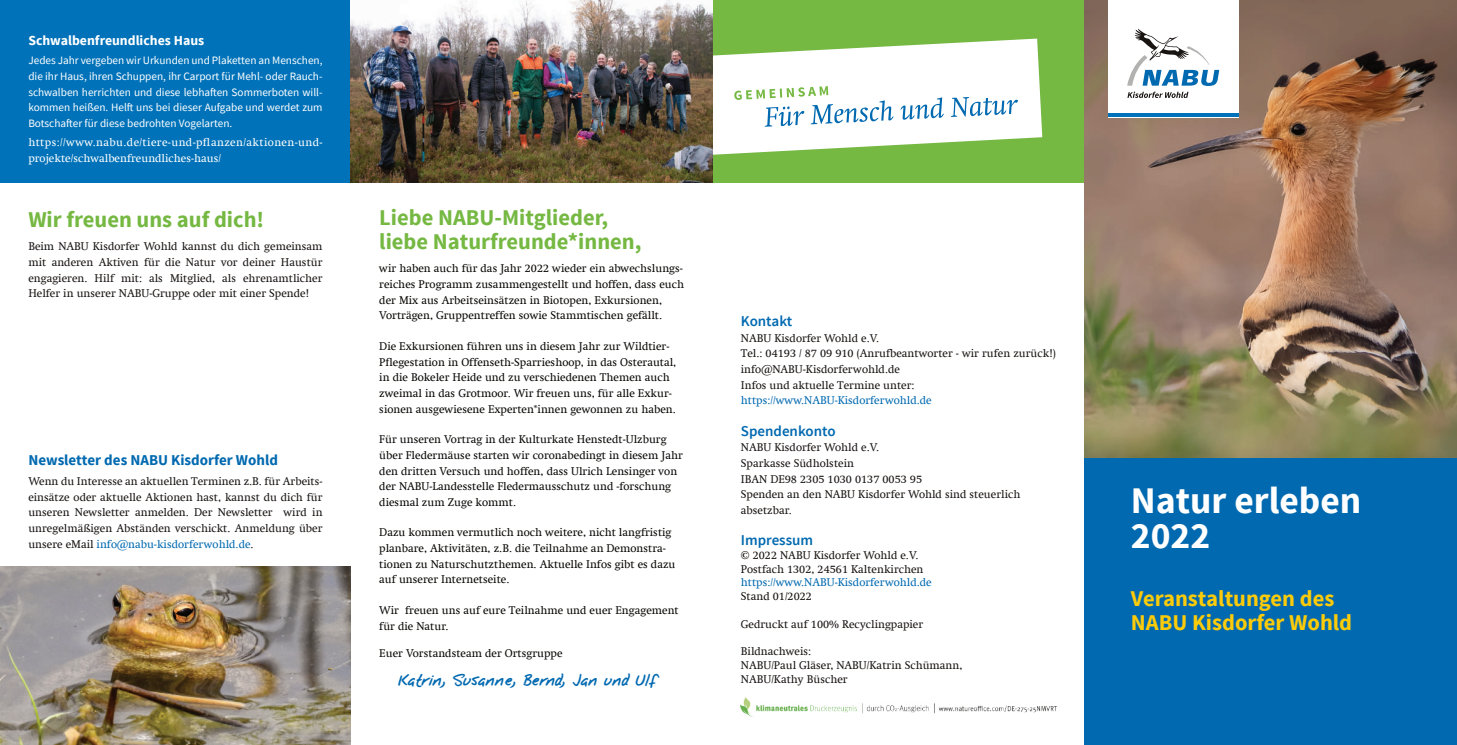
<style>
.page{position:relative;width:1457px;height:745px;background:#fff}
.page>*{position:absolute;margin:0;border:0;box-sizing:border-box;transform-origin:0 0}
.t1{font:700 37.5px/35px "Source Sans Pro";color:#fff}
.t2{font:700 22.5px/24.8px "Source Sans Pro";color:#75b842}
.t3{font:700 22.5px/24.8px "Source Sans Pro";color:#fccb0a}
.t4{font:700 15px "Source Sans Pro";color:#0169b0}
.t5{font:600 15px "Source Sans Pro";color:#0169b0}
.t6{font:700 13.75px "Nabu Note 4";letter-spacing:-.06em;color:#0169b0}
.t7{font:700 13.75px "Source Sans Pro";color:#fff}
.t8{font:11.25px/15.6px "Swift Com";color:#080704}
.t9{font:11.25px/15.6px "Swift Com";color:#181412}
.t10{font:11.25px/15.6px "Source Sans Pro";color:#fff;text-align:justify}
.t11{font:11.25px/15.6px "Swift Com";letter-spacing:.015em;color:#fff}
.t12{font:11.25px "Swift Com";color:#0169b0}
.s1{color:#0169b0}
</style>
<div class="page">
<div style="left:712px;top:0;width:373px;height:182px;background:#75b842"></div>
<svg style="left:712px;top:39px;width:330px;height:116px;background:#dfeddc"></svg>
<div style="left:0;top:0;width:351px;height:182px;background:#0072b9"></div>
<img style="left:1084px;top:0;width:372px;height:458px">
<div style="left:1108px;top:0;width:130px;height:117px;background:#fff"></div>
<svg style="left:1127px;top:29px;width:92px;height:57px"></svg>
<svg style="left:1127px;top:92px;width:61px;height:6px"></svg>
<hr style="left:1108px;top:114px;width:130px;height:3px;background:#0072b9">
<div style="left:1084px;top:458px;width:372px;height:286px;background:#0169b0"></div>
<img style="left:351px;top:0;width:361px;height:182px">
<img style="left:0;top:566px;width:351px;height:178px">
<img style="left:741px;top:697px;width:315px;height:19px">
<p class="t7" style="left:28px;top:35px;width:177px">Schwalbenfreundliches Haus</p>
<p class="t10" style="left:28px;top:54px;width:296px">Jedes Jahr vergeben wir Urkunden und Plaketten an Menschen, die ihr Haus, ihren Schuppen, ihr Carport für Mehl- oder Rauch&shy;schwalben herrichten und diese lebhaften Sommerboten will&shy;kommen heißen. Helft uns bei dieser Aufgabe und werdet zum Botschafter für diese bedrohten Vogelarten.</p>
<p class="t11" style="left:28px;top:136px;width:296px">https://www.nabu.de/tiere-und-pflanzen/aktionen-und&shy;projekte/schwalbenfreundliches-haus/</p>
<h2 class="t2" style="left:28px;top:209px;width:237px">Wir freuen uns auf dich!</h2>
<p class="t9" style="left:28px;top:240px;width:296px;text-align:justify">Beim NABU Kisdorfer Wohld kannst du dich gemeinsam mit anderen Aktiven für die Natur vor deiner Haustür engagieren. Hilf mit: als Mitglied, als ehrenamtlicher Helfer in unserer NABU-Gruppe oder mit einer Spende!</p>
<h3 class="t4" style="left:28px;top:453px;width:251px">Newsletter des NABU Kisdorfer Wohld</h3>
<p class="t9" style="left:28px;top:474px;width:296px;text-align:justify">Wenn du Interesse an aktuellen Terminen z.B. für Arbeits&shy;einsätze oder aktuelle Aktionen hast, kannst du dich für unseren Newsletter anmelden. Der Newsletter wird in unregelmäßigen Abständen verschickt. Anmeldung über unsere eMail <span class="s1">info@nabu-kisdorferwohld.de</span>.</p>
<h2 class="t2" style="left:379px;top:206px;width:264px">Liebe NABU-Mitglieder, liebe Naturfreunde*innen,</h2>
<p class="t8" style="left:379px;top:262px;width:306px">wir haben auch für das Jahr 2022 wieder ein abwechslungs&shy;reiches Programm zusammengestellt und hoffen, dass euch der Mix aus Arbeitseinsätzen in Biotopen, Exkursionen, Vorträgen, Gruppentreffen sowie Stammtischen gefällt.</p>
<p class="t8" style="left:379px;top:339px;width:298px">Die Exkursionen führen uns in diesem Jahr zur Wildtier-Pflegestation in Offenseth-Sparrieshoop, in das Osterautal, in die Bokeler Heide und zu verschiedenen Themen auch zweimal in das Grotmoor. Wir freuen uns, für alle Exkur&shy;sionen ausgewiesene Experten*innen gewonnen zu haben.</p>
<p class="t8" style="left:379px;top:432px;width:305px">Für unseren Vortrag in der Kulturkate Henstedt-Ulzburg über Fledermäuse starten wir coronabedingt in diesem Jahr den dritten Versuch und hoffen, dass Ulrich Lensinger von der NABU-Landesstelle Fledermausschutz und -forschung diesmal zum Zuge kommt.</p>
<p class="t8" style="left:379px;top:526px;width:298px">Dazu kommen vermutlich noch weitere, nicht langfristig planbare, Aktivitäten, z.B. die Teilnahme an Demonstra&shy;tionen zu Naturschutzthemen. Aktuelle Infos gibt es dazu auf unserer Internetseite.</p>
<p class="t8" style="left:379px;top:603px;width:301px">Wir freuen uns auf eure Teilnahme und euer Engagement für die Natur.</p>
<p class="t8" style="left:379px;top:646px;width:185px">Euer Vorstandsteam der Ortsgruppe</p>
<p class="t6" style="left:398px;top:672px;width:262px">Katrin, Susanne, Bernd, Jan und Ulf</p>
<h3 class="t5" style="left:741px;top:315px;width:53px">Kontakt</h3>
<p class="t9" style="left:741px;top:331px;width:316px">NABU Kisdorfer Wohld e.V.<br>Tel.: 04193 / 87 09 910 (Anrufbeantworter - wir rufen zurück!) info@NABU-Kisdorferwohld.de<br>Infos und aktuelle Termine unter:</p>
<p class="t12" style="left:741px;top:396px;width:192px">https://www.NABU-Kisdorferwohld.de</p>
<h3 class="t5" style="left:741px;top:424px;width:96px">Spendenkonto</h3>
<p class="t9" style="left:741px;top:441px;width:281px">NABU Kisdorfer Wohld e.V.<br>Sparkasse Südholstein<br>IBAN DE98 2305 1030 0137 0053 95<br>Spenden an den NABU Kisdorfer Wohld sind steuerlich absetzbar.</p>
<h3 class="t5" style="left:741px;top:533px;width:74px">Impressum</h3>
<p class="t9" style="left:741px;top:549px;width:184px;line-height:13.8px">© 2022 NABU Kisdorfer Wohld e.V.<br>Postfach 1302, 24561 Kaltenkirchen</p>
<p class="t12" style="left:741px;top:578px;width:192px">https://www.NABU-Kisdorferwohld.de</p>
<p class="t9" style="left:741px;top:589px;width:73px">Stand 01/2022</p>
<p class="t9" style="left:741px;top:617px;width:184px">Gedruckt auf 100% Recyclingpapier</p>
<p class="t9" style="left:741px;top:645px;width:223px;line-height:13.8px">Bildnachweis:<br>NABU/Paul Gläser, NABU/Katrin Schümann,<br>NABU/Kathy Büscher</p>
<h1 class="t1" style="left:1130px;top:486px;width:232px">Natur erleben<br>2022</h1>
<h2 class="t3" style="left:1130px;top:587px;width:223px">Veranstaltungen des<br>NABU Kisdorfer Wohld</h2>
</div>
